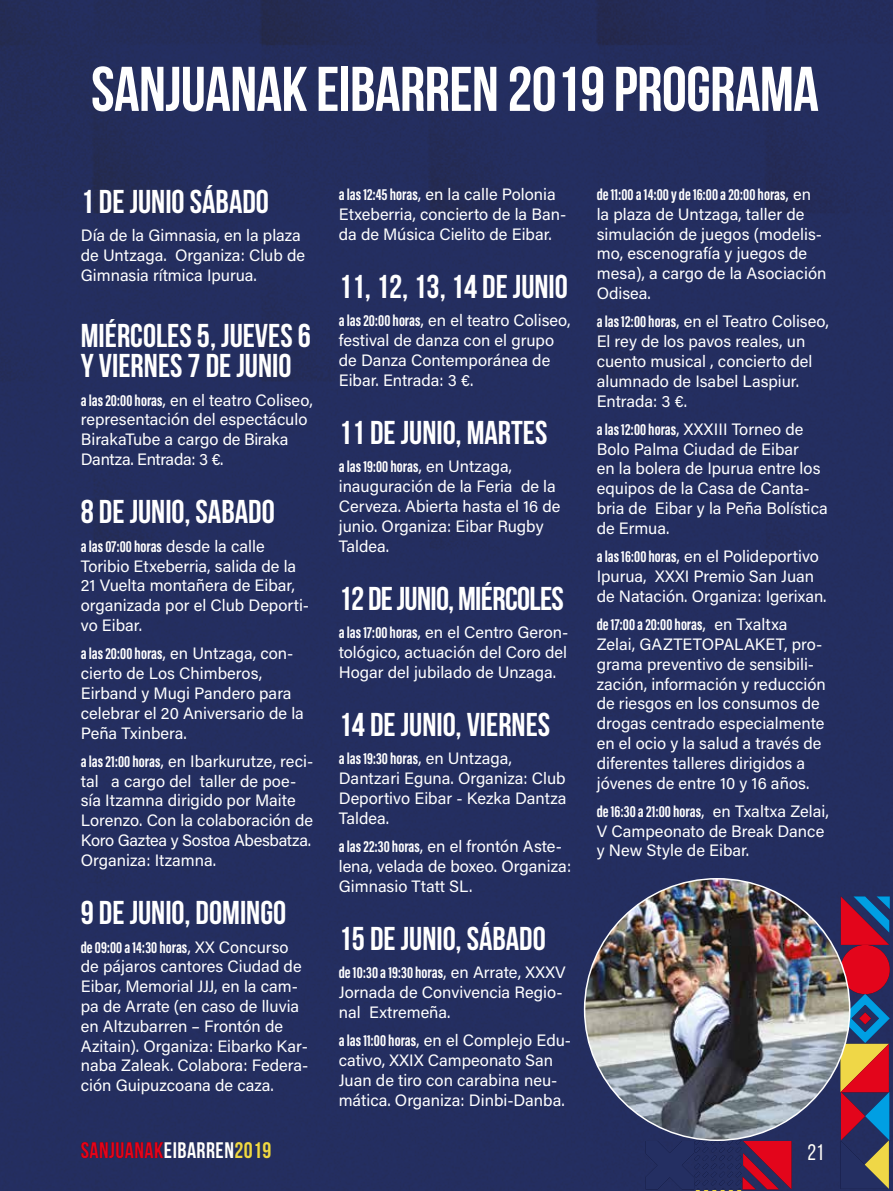
<style>
.page{position:relative;width:893px;height:1191px;background:#242f62}
.page>*{position:absolute;margin:0;border:0;box-sizing:border-box;transform-origin:0 0}
.t1{font:700 63px "Bebas Neue";letter-spacing:-.01em;color:#fff}
.t2{font:700 33px/30px "Bebas Neue";color:#fff}
.t3{font:700 33px "Bebas Neue";letter-spacing:-.02em;color:#fff}
.t4{font:700 22.5px "Bebas Neue";letter-spacing:.02em;color:#e3051b}
.t5{font:22.5px "Bebas Neue";color:#fff}
.t6{font:16.5px/19.8px "Acumin Pro";color:#fff}
.t7{font:700 16.5px "Acumin Pro Extra Cond";color:#fff}
.s1{font-family:"Acumin Pro Extra Cond";font-weight:700}
.s2{font-family:"Acumin Pro";font-weight:400}
.s3{color:#fff}
.s4{color:#efd747}
</style>
<div class="page">
<div style="left:840px;top:945px;width:50px;height:49px;background:#e3051b;border-radius:50%"></div>
<svg style="left:850px;top:896px;width:40px;height:49px"></svg>
<svg style="left:646px;top:1140px;width:145px;height:51px"></svg>
<svg style="left:840px;top:988px;width:50px;height:200px"></svg>
<img style="left:585px;top:878px;width:265px;height:262px">
<h1 class="t1" style="left:91px;top:55px;width:729px">SANJUANAK EIBARREN 2019 PROGRAMA</h1>
<h2 class="t2" style="left:81px;top:186px;width:190px">1 DE JUNIO SÁBADO</h2>
<p class="t6" style="left:81px;top:224px;width:226px">Día de la Gimnasia, en la plaza de Untzaga. Organiza: Club de<br>Gimnasia rítmica Ipurua.</p>
<h2 class="t2" style="left:81px;top:320px;width:232px">MIÉRCOLES 5, JUEVES 6<br>Y VIERNES 7 DE JUNIO</h2>
<p class="t6" style="left:81px;top:389px;width:234px"><span class="s1">a las 20:00 horas</span>, en el teatro Coliseo, representación del espectáculo<br>BirakaTube a cargo de Biraka<br>Dantza. Entrada: 3 €.</p>
<h2 class="t2" style="left:81px;top:496px;width:195px">8 DE JUNIO, SABADO</h2>
<p class="t7" style="left:81px;top:536px;width:185px">a las 07:00 horas <span class="s2">desde la calle</span></p>
<p class="t6" style="left:81px;top:555px;width:230px">Toribio Etxeberria, salida de la<br>21 Vuelta montañera de Eibar, organizada por el Club Deporti&shy;vo Eibar.</p>
<p class="t6" style="left:81px;top:643px;width:225px"><span class="s1">a las 20:00 horas</span>, en Untzaga, con&shy;cierto de Los Chimberos,<br>Eirband y Mugi Pandero para celebrar el 20 Aniversario de la<br>Peña Txinbera.</p>
<p class="t6" style="left:81px;top:750px;width:234px"><span class="s1">a las 21:00 horas</span>, en Ibarkurutze, reci&shy;tal a cargo del taller de poe&shy;sía Itzamna dirigido por Maite<br>Lorenzo. Con la colaboración de<br>Koro Gaztea y Sostoa Abesbatza.<br>Organiza: Itzamna.</p>
<h2 class="t2" style="left:81px;top:897px;width:207px">9 DE JUNIO, DOMINGO</h2>
<p class="t7" style="left:81px;top:936px;width:209px">de 09:00 a 14:30 horas<span class="s2">, XX Concurso</span></p>
<p class="t6" style="left:81px;top:956px;width:229px">de pájaros cantores Ciudad de<br>Eibar, Memorial JJJ, en la cam&shy;pa de Arrate (en caso de lluvia en Altzubarren – Frontón de<br>Azitain). Organiza: Eibarko Kar&shy;naba Zaleak. Colabora: Federa&shy;ción Guipuzcoana de caza.</p>
<p class="t6" style="left:339px;top:184px;width:229px"><span class="s1">a las 12:45 horas</span>, en la calle Polonia<br>Etxeberria, concierto de la Ban&shy;da de Música Cielito de Eibar.</p>
<h2 class="t2" style="left:339px;top:271px;width:231px">11, 12, 13, 14 DE JUNIO</h2>
<p class="t6" style="left:339px;top:310px;width:234px"><span class="s1">a las 20:00 horas</span>, en el teatro Coliseo, festival de danza con el grupo de Danza Contemporánea de<br>Eibar. Entrada: 3 €.</p>
<h2 class="t2" style="left:339px;top:417px;width:210px">11 DE JUNIO, MARTES</h2>
<p class="t7" style="left:339px;top:456px;width:175px">a las 19:00 horas<span class="s2">, en Untzaga,</span></p>
<p class="t6" style="left:339px;top:476px;width:223px">inauguración de la Feria de la<br>Cerveza. Abierta hasta el 16 de junio. Organiza: Eibar Rugby<br>Taldea.</p>
<h2 class="t3" style="left:339px;top:580px;width:227px">12 DE JUNIO, MIÉRCOLES</h2>
<p class="t6" style="left:339px;top:622px;width:231px;text-align:justify"><span class="s1">a las 17:00 horas</span>, en el Centro Geron&shy;tológico, actuación del Coro del Hogar del jubilado de Unzaga.</p>
<h2 class="t2" style="left:339px;top:709px;width:213px">14 DE JUNIO, VIERNES</h2>
<p class="t7" style="left:339px;top:748px;width:175px">a las 19:30 horas<span class="s2">, en Untzaga,</span></p>
<p class="t6" style="left:339px;top:768px;width:229px;text-align:justify">Dantzari Eguna. Organiza: Club Deportivo Eibar - Kezka Dantza Taldea.</p>
<p class="t6" style="left:339px;top:835px;width:234px"><span class="s1">a las 22:30 horas</span>, en el frontón Aste&shy;lena, velada de boxeo. Organiza:<br>Gimnasio Ttatt SL.</p>
<h2 class="t2" style="left:339px;top:923px;width:209px">15 DE JUNIO, SÁBADO</h2>
<p class="t7" style="left:339px;top:962px;width:228px">de 10:30 a 19:30 horas<span class="s2">, en Arrate, XXXV</span></p>
<p class="t6" style="left:339px;top:982px;width:226px">Jornada de Convivencia Regio&shy;nal Extremeña.</p>
<p class="t6" style="left:339px;top:1030px;width:234px"><span class="s1">a las 11:00 horas</span>, en el Complejo Edu&shy;cativo, XXIX Campeonato San<br>Juan de tiro con carabina neu&shy;mática. Organiza: Dinbi-Danba.</p>
<p class="t7" style="left:597px;top:184px;width:216px">de 11:00 a 14:00 y de 16:00 a 20:00 horas<span class="s2">, en</span></p>
<p class="t6" style="left:597px;top:203px;width:231px">la plaza de Untzaga, taller de simulación de juegos (modelis&shy;mo, escenografía y juegos de mesa), a cargo de la Asociación<br>Odisea.</p>
<p class="t6" style="left:597px;top:311px;width:234px"><span class="s1">a las 12:00 horas</span>, en el Teatro Coliseo,<br>El rey de los pavos reales, un cuento musical , concierto del alumnado de Isabel Laspiur.<br>Entrada: 3 €.</p>
<p class="t6" style="left:597px;top:418px;width:233px"><span class="s1">a las 12:00 horas</span>, XXXIII Torneo de<br>Bolo Palma Ciudad de Eibar<br>en la bolera de Ipurua entre los equipos de la Casa de Canta&shy;bria de Eibar y la Peña Bolística de Ermua.</p>
<p class="t6" style="left:597px;top:546px;width:231px"><span class="s1">a las 16:00 horas</span>, en el Polideportivo<br>Ipurua, XXXI Premio San Juan de Natación. Organiza: Igerixan.</p>
<p class="t7" style="left:597px;top:614px;width:192px">de 17:00 a 20:00 horas<span class="s2">, en Txaltxa</span></p>
<p class="t6" style="left:597px;top:633px;width:231px">Zelai, GAZTETOPALAKET, pro&shy;grama preventivo de sensibili&shy;zación, información y reducción de riesgos en los consumos de drogas centrado especialmente en el ocio y la salud a través de diferentes talleres dirigidos a jóvenes de entre 10 y 16 años.</p>
<p class="t7" style="left:597px;top:801px;width:234px">de 16:30 a 21:00 horas<span class="s2">, en Txaltxa Zelai,</span></p>
<p class="t6" style="left:597px;top:820px;width:229px">V Campeonato de Break Dance y New Style de Eibar.</p>
<h3 class="t4" style="left:81px;top:1137px;width:192px">SANJUANAK<span class="s3">EIBARREN</span><span class="s4">2019</span></h3>
<h3 class="t5" style="left:808px;top:1140px;width:18px">21</h3>
</div>
